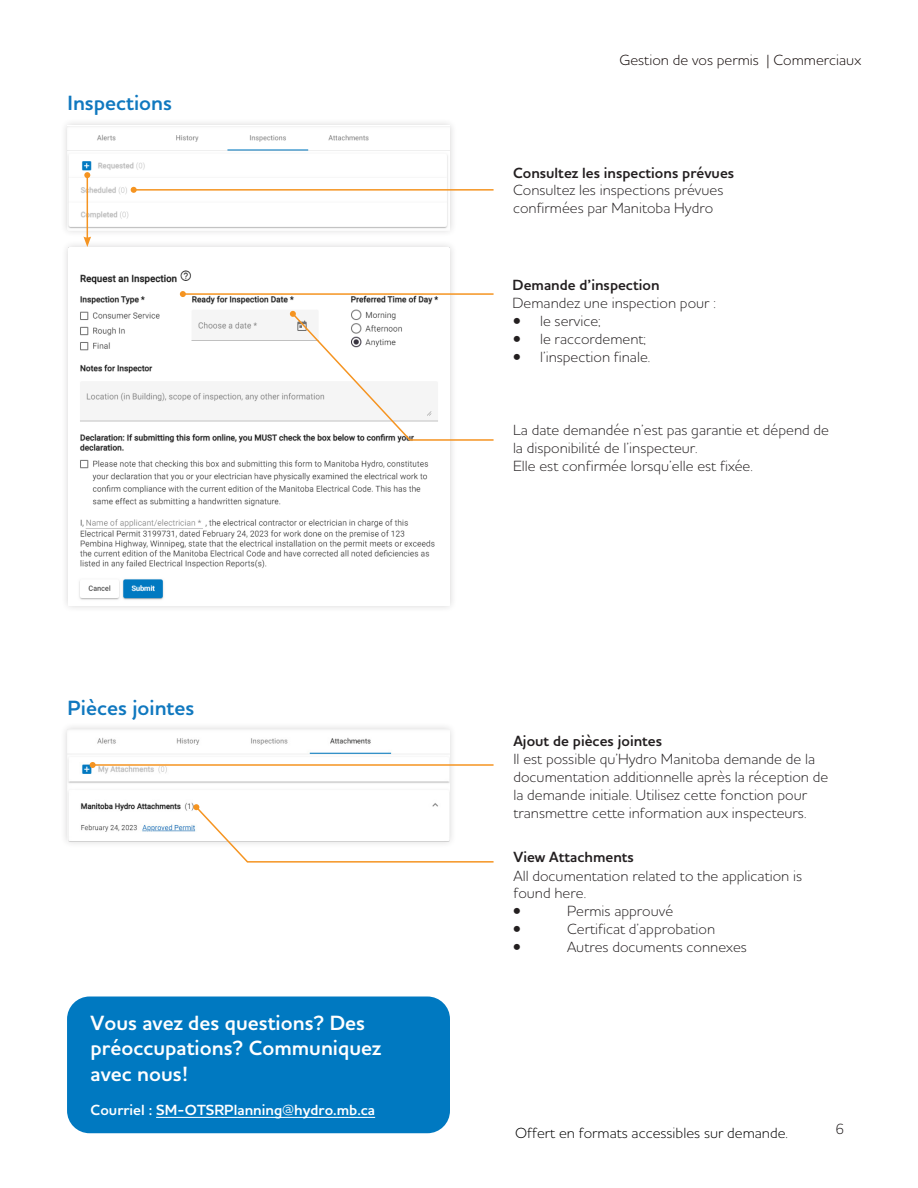
<style>
.page{position:relative;width:918px;height:1188px;background:#fff}
.page>*{position:absolute;margin:0;border:0;box-sizing:border-box;transform-origin:0 0}
.t1{font:700 21px/25.2px "MH Houschka Std";color:#fff}
.t2{font:700 21px "MH Houschka Std";color:#1078bf}
.t3{font:300 15px/18px "MH Houschka Std";color:#231f20}
.t4{font:300 15px "MH Houschka Std";color:#000}
.t5{font:700 15px "MH Houschka Std";color:#fff}
.t6{font:300 15px "MH Houschka Std";color:#120908}
.s1{font-weight:700}
</style>
<div class="page">
<div style="left:61px;top:240px;width:396px;height:373px;background:#f8f8f8"></div>
<img style="left:68px;top:247px;width:382px;height:353px">
<div style="left:61px;top:118px;width:396px;height:119px;background:#231f20;opacity:.2"></div>
<img style="left:68px;top:135px;width:380px;height:95px">
<div style="left:60px;top:723px;width:397px;height:125px;background:#231f20;opacity:.2"></div>
<img style="left:68px;top:738px;width:381px;height:103px">
<hr style="left:134px;top:189px;width:360px;height:2px;background:#f59421">
<svg style="left:131px;top:187px;width:6px;height:6px"></svg>
<hr style="left:93px;top:764px;width:401px;height:2px;background:#f59421">
<svg style="left:90px;top:762px;width:6px;height:6px"></svg>
<hr style="left:183px;top:293px;width:311px;height:2px;background:#f59421">
<svg style="left:180px;top:291px;width:6px;height:6px"></svg>
<hr style="left:87px;top:175px;width:1px;height:64px;background:#f59421">
<svg style="left:84px;top:172px;width:6px;height:6px"></svg>
<svg style="left:83px;top:237px;width:8px;height:10px"></svg>
<svg style="left:290px;top:311px;width:204px;height:130px"></svg>
<svg style="left:193px;top:804px;width:301px;height:59px"></svg>
<div style="left:67px;top:997px;width:383px;height:136px;background:#0079c1;border-radius:23px"></div>
<hr style="left:156px;top:1117px;width:219px;height:1px;background:#fff">
<p class="t2" style="left:68px;top:90px;width:106px">Inspections</p>
<p class="t2" style="left:68px;top:694px;width:128px">Pièces jointes</p>
<p class="t1" style="left:91px;top:1010px;width:292px">Vous avez des questions? Des préoccupations? Communiquez avec nous!</p>
<p class="t5" style="left:91px;top:1100px;width:286px">Courriel : SM-OTSRPlanning@hydro.mb.ca</p>
<p class="t6" style="left:619px;top:50px;width:243px">Gestion de vos permis | Commerciaux</p>
<p class="t3" style="left:513px;top:163px;width:223px"><span class="s1">Consultez les inspections prévues<br></span>Consultez les inspections prévues confirmées par Manitoba Hydro</p>
<p class="t3" style="left:513px;top:276px;width:205px;line-height:17.4px"><span class="s1">Demande d’inspection<br></span>Demandez une inspection pour :</p>
<p class="t3" style="left:513px;top:312px;width:89px">• le service;</p>
<p class="t3" style="left:513px;top:330px;width:135px">• le raccordement;</p>
<p class="t3" style="left:513px;top:348px;width:139px">• l’inspection finale.</p>
<p class="t3" style="left:513px;top:421px;width:318px">La date demandée n’est pas garantie et dépend de la disponibilité de l’inspecteur.<br>Elle est confirmée lorsqu’elle est fixée.</p>
<p class="t3" style="left:513px;top:732px;width:316px"><span class="s1">Ajout de pièces jointes<br></span>Il est possible qu’Hydro Manitoba demande de la documentation additionnelle après la réception de la demande initiale. Utilisez cette fonction pour transmettre cette information aux inspecteurs.</p>
<p class="t3" style="left:513px;top:848px;width:290px"><span class="s1">View Attachments<br></span>All documentation related to the application is found here.</p>
<p class="t3" style="left:513px;top:902px;width:9px">•</p>
<p class="t3" style="left:567px;top:902px;width:108px">Permis approuvé</p>
<p class="t3" style="left:513px;top:919px;width:9px">•</p>
<p class="t3" style="left:567px;top:919px;width:150px">Certificat d’approbation</p>
<p class="t3" style="left:513px;top:937px;width:9px">•</p>
<p class="t3" style="left:567px;top:937px;width:181px">Autres documents connexes</p>
<p class="t4" style="left:515px;top:1124px;width:274px">Offert en formats accessibles sur demande.</p>
<p class="t3" style="left:836px;top:1120px;width:10px">6</p>
</div>
